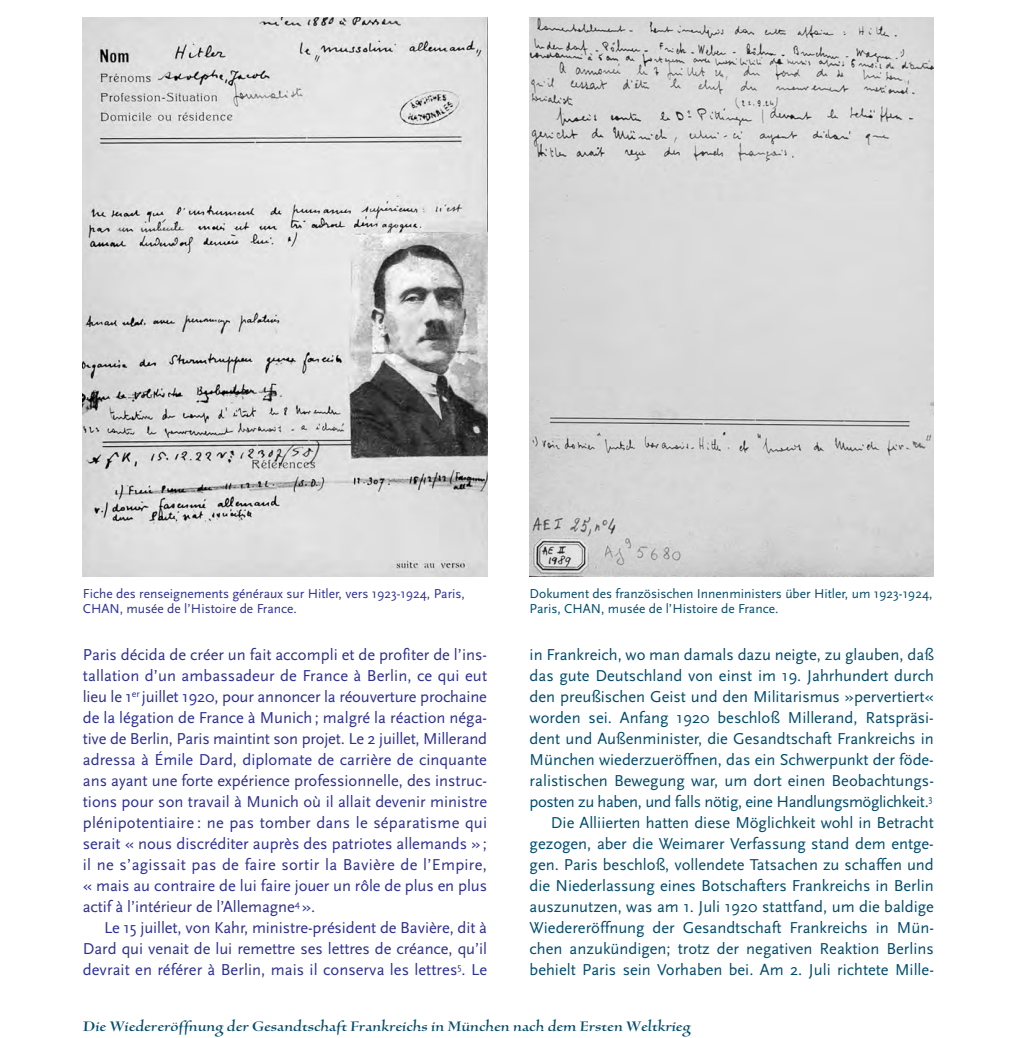
<style>
.page{position:relative;width:1017px;height:1038px;background:#fff}
.page>*{position:absolute;margin:0;border:0;box-sizing:border-box;transform-origin:0 0}
.t1{font:18px "Silentium Pro Roman I";color:#004b6c}
.t2{font:16.5px/21px "Scala Sans";color:#2e3092;text-align:justify}
.t3{font:16.5px/21px "Scala Sans";color:#004b6c;text-align:right}
.t4{font:13.5px/15px "Scala Sans";color:#004b6c}
.t5{font:13.5px/15px "Scala Sans";color:#2e3092}
</style>
<div class="page">
<svg style="left:82px;top:17px;width:852px;height:560px;background:#d1d1d1"></svg>
<p class="t5" style="left:83px;top:587px;width:383px">Fiche des renseignements généraux sur Hitler, vers 1923-1924, Paris,<br>CHAN, musée de l’Histoire de France.</p>
<p class="t4" style="left:529px;top:587px;width:404px">Dokument des französischen Innenministers über Hitler, um 1923-1924,<br>Paris, CHAN, musée de l’Histoire de France.</p>
<p class="t2" style="left:83px;top:645px;width:405px">Paris décida de créer un fait accompli et de profiter de l’ins&shy;tallation d’un ambassadeur de France à Berlin, ce qui eut lieu le 1<sup>er</sup> juillet 1920, pour annoncer la réouverture prochaine de la légation de France à Munich ; malgré la réaction néga&shy;tive de Berlin, Paris maintint son projet. Le 2 juillet, Millerand adressa à Émile Dard, diplomate de carrière de cinquante ans ayant une forte expérience professionnelle, des instruc&shy;tions pour son travail à Munich où il allait devenir ministre plénipotentiaire : ne pas tomber dans le séparatisme qui serait « nous discréditer auprès des patriotes allemands » ; il ne s’agissait pas de faire sortir la Bavière de l’Empire, « mais au contraire de lui faire jouer un rôle de plus en plus actif à l’intérieur de l’Allemagne<sup>4</sup> ».</p>
<p class="t2" style="left:83px;top:918px;width:405px;text-indent:21px">Le 15 juillet, von Kahr, ministre-président de Bavière, dit à Dard qui venait de lui remettre ses lettres de créance, qu’il devrait en référer à Berlin, mais il conserva les lettres<sup>5</sup>. Le</p>
<p class="t3" style="left:529px;top:645px;width:405px">in Frankreich, wo man damals dazu neigte, zu glauben, daß das gute Deutschland von einst im 19. Jahrhundert durch den preußischen Geist und den Militarismus »pervertiert« worden sei. Anfang 1920 beschloß Millerand, Ratspräsi&shy;dent und Außenminister, die Gesandtschaft Frankreichs in München wiederzueröffnen, das ein Schwerpunkt der föde&shy;ralistischen Bewegung war, um dort einen Beobachtungs&shy;posten zu haben, und falls nötig, eine Handlungsmöglichkeit.<sup>3<br></sup>Die Alliierten hatten diese Möglichkeit wohl in Betracht gezogen, aber die Weimarer Verfassung stand dem entge&shy;gen. Paris beschloß, vollendete Tatsachen zu schaffen und die Niederlassung eines Botschafters Frankreichs in Berlin auszunutzen, was am 1. Juli 1920 stattfand, um die baldige Wiedereröffnung der Gesandtschaft Frankreichs in Mün&shy;chen anzukündigen; trotz der negativen Reaktion Berlins behielt Paris sein Vorhaben bei. Am 2. Juli richtete Mille-</p>
<p class="t1" style="left:83px;top:1018px;width:609px">Die Wiedereröffnung der Gesandtschaft Frankreichs in München nach dem Ersten Weltkrieg</p>
</div>
